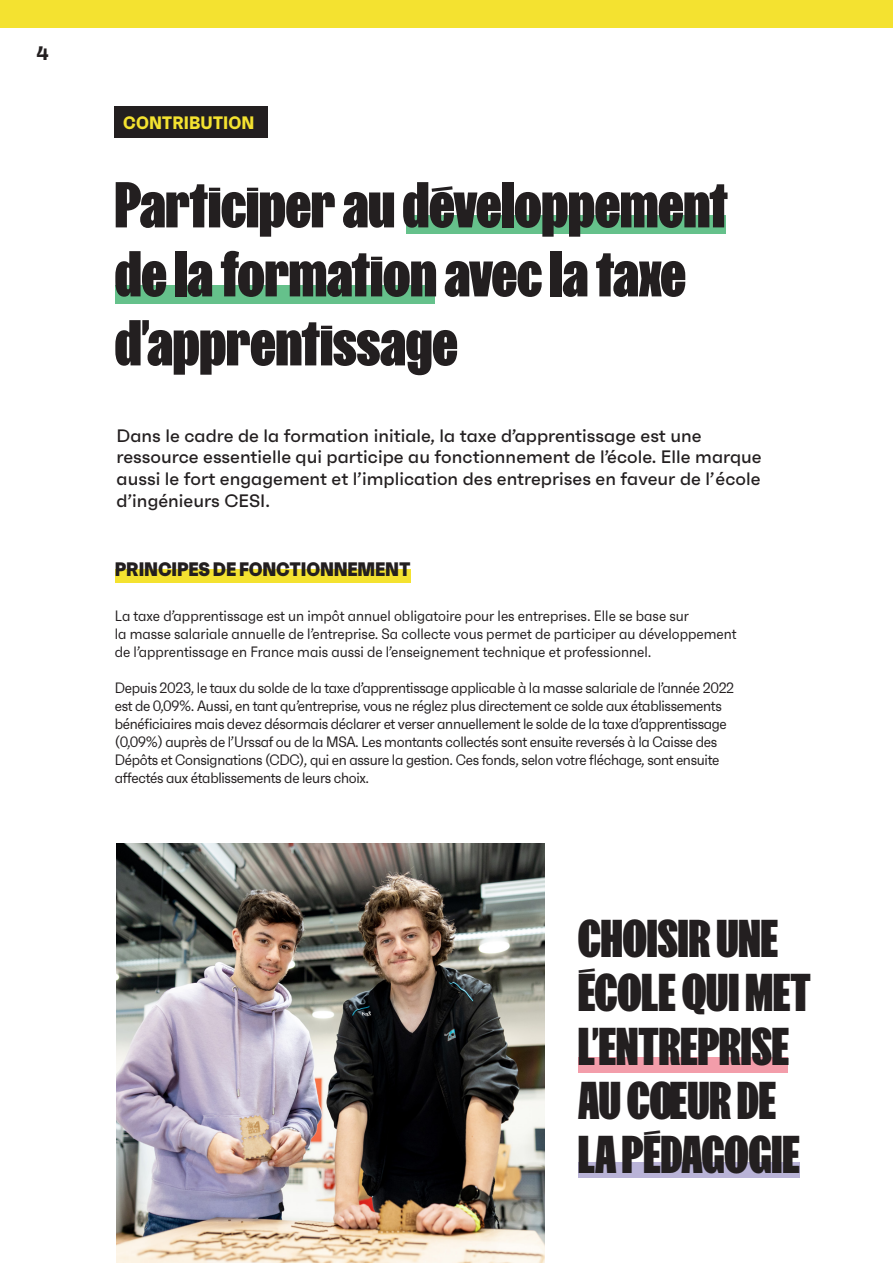
<style>
.page{position:relative;width:893px;height:1263px;background:#fff}
.page>*{position:absolute;margin:0;border:0;box-sizing:border-box;transform-origin:0 0}
.t1{font:900 60px/69px "FK Screamer";color:#231f20}
.t2{font:900 49.35px/54px "FK Screamer";color:#231f20}
.t3{font:800 19.5px "Faktum Con";letter-spacing:-.01em;color:#231f20}
.t4{font:700 19.5px "Faktum";color:#231f20}
.t5{font:500 18px/21.6px "Faktum";color:#231f20}
.t6{font:700 18px "Faktum Con";color:#f4e230}
.t7{font:15px/18px "Faktum Con";letter-spacing:-.02em;color:#231f20}
.t8{font:15px/18px "Faktum Con";color:#231f20}
</style>
<div class="page">
<div style="left:406px;top:215px;width:319px;height:19px;background:#65c18b"></div>
<div style="left:115px;top:285px;width:320px;height:18px;background:#65c18b"></div>
<img style="left:117px;top:844px;width:428px;height:419px">
<div style="left:115px;top:106px;width:153px;height:32px;background:#231f20"></div>
<div style="left:0;top:0;width:893px;height:27px;background:#f4e230"></div>
<div style="left:115px;top:569px;width:296px;height:13px;background:#f4e230"></div>
<div style="left:578px;top:1057px;width:210px;height:15px;background:#f39daa"></div>
<div style="left:578px;top:1162px;width:221px;height:16px;background:#b9b3d7"></div>
<p class="t4" style="left:37px;top:41px;width:14px">4</p>
<p class="t6" style="left:123px;top:111px;width:133px">CONTRIBUTION</p>
<p class="t1" style="left:115px;top:167px;width:615px">Participer au développement de la formation avec la taxe d’apprentissage</p>
<p class="t5" style="left:117px;top:424px;width:647px">Dans le cadre de la formation initiale, la taxe d’apprentissage est une ressource essentielle qui participe au fonctionnement de l’école. Elle marque aussi le fort engagement et l’implication des entreprises en faveur de l’école d’ingénieurs CESI.</p>
<p class="t3" style="left:115px;top:556px;width:297px">PRINCIPES DE FONCTIONNEMENT</p>
<p class="t8" style="left:115px;top:606px;width:623px">La taxe d’apprentissage est un impôt annuel obligatoire pour les entreprises. Elle se base sur<br>la masse salariale annuelle de l’entreprise. Sa collecte vous permet de participer au développement de l’apprentissage en France mais aussi de l’enseignement technique et professionnel.</p>
<p class="t7" style="left:115px;top:678px;width:621px">Depuis 2023, le taux du solde de la taxe d’apprentissage applicable à la masse salariale de l’année 2022 est de 0,09%. Aussi, en tant qu’entreprise, vous ne réglez plus directement ce solde aux établissements bénéficiaires mais devez désormais déclarer et verser annuellement le solde de la taxe d’apprentissage (0,09%) auprès de l’Urssaf ou de la MSA. Les montants collectés sont ensuite reversés à la Caisse des Dépôts et Consignations (CDC), qui en assure la gestion. Ces fonds, selon votre fléchage, sont ensuite affectés aux établissements de leurs choix.</p>
<p class="t2" style="left:578px;top:909px;width:234px">CHOISIR UNE<br>ÉCOLE QUI MET<br>L’ENTREPRISE<br>AU COEUR DE<br>LA PÉDAGOGIE</p>
</div>
